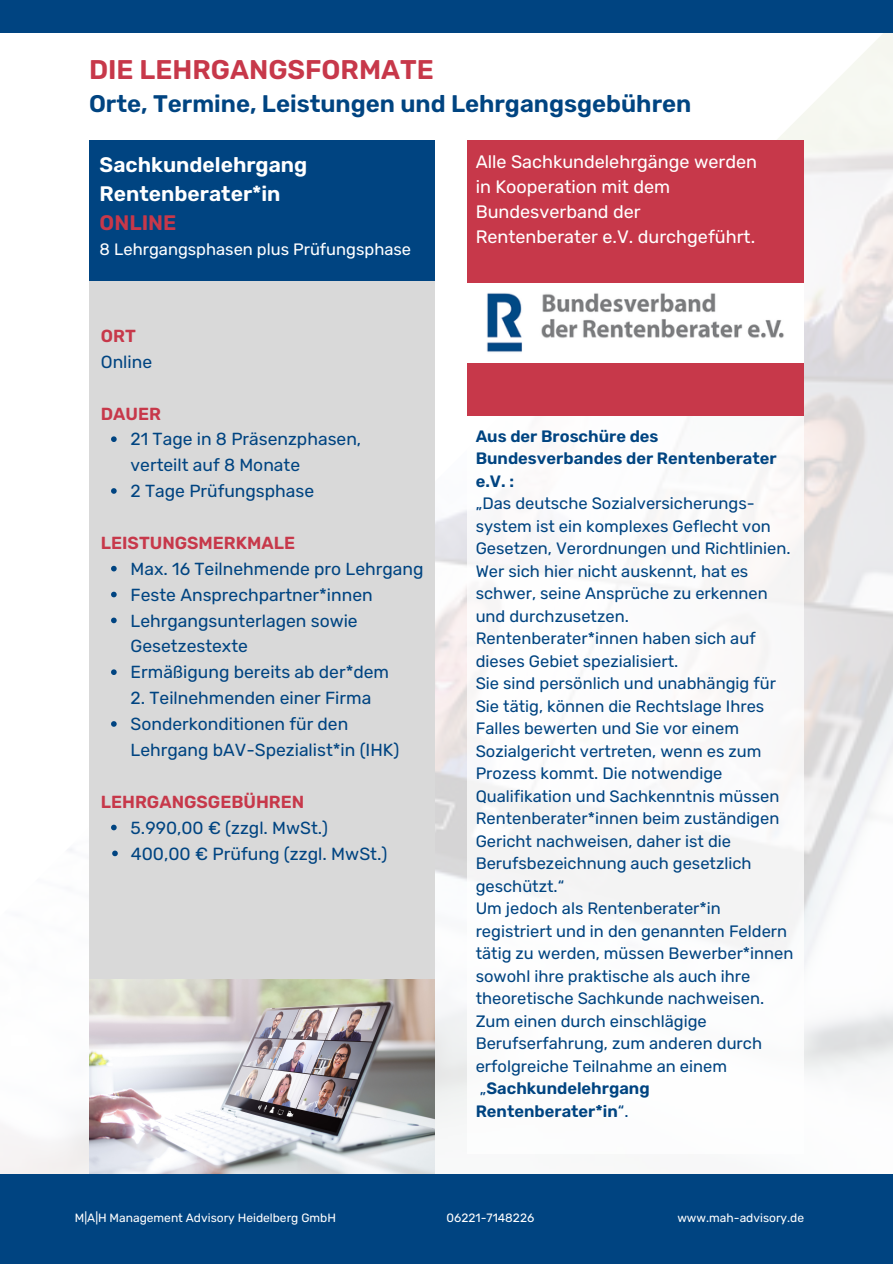
<style>
.page{position:relative;width:893px;height:1264px;background:#fff}
.page>*{position:absolute;margin:0;border:0;box-sizing:border-box;transform-origin:0 0}
.t1{font:600 27px "Rubik";color:#c7384a}
.t2{font:600 24px "Rubik";color:#004481}
.t3{font:600 21px "Rubik";color:#fff}
.t4{font:600 21px "Rubik";color:#c7384a}
.t5{font:18px/24.8px "Rubik";color:#fff}
.t6{font:17.55px "Rubik";color:#004481}
.t7{font:17.4px/25.8px "Rubik";color:#004481}
.t8{font:600 17.4px "Rubik";color:#c7384a}
.t9{font:16.5px/22.5px "Rubik";color:#004481}
.t10{font:600 16.5px/22.5px "Rubik";color:#004481}
.t11{font:16.5px "Rubik";color:#fff}
.t12{font:12px "Rubik";color:#fff}
.s1{font-weight:400}
</style>
<div class="page">
<img style="left:0;top:33px;width:892px;height:1141px">
<div style="left:0;top:1174px;width:892px;height:89px;background:#004481"></div>
<div style="left:0;top:0;width:892px;height:33px;background:#004481"></div>
<div style="left:89px;top:201px;width:346px;height:780px;background:#d9d9d9"></div>
<div style="left:89px;top:140px;width:346px;height:141px;background:#004481"></div>
<img style="left:89px;top:979px;width:345px;height:194px">
<div style="left:467px;top:140px;width:336px;height:275px;background:#c7384a"></div>
<div style="left:458px;top:283px;width:345px;height:80px;background:#fff"></div>
<img style="left:487px;top:293px;width:297px;height:59px">
<svg style="left:111px;top:436px;width:6px;height:6px"></svg>
<svg style="left:111px;top:488px;width:6px;height:6px"></svg>
<svg style="left:111px;top:566px;width:6px;height:5px"></svg>
<svg style="left:111px;top:591px;width:6px;height:6px"></svg>
<svg style="left:111px;top:617px;width:6px;height:6px"></svg>
<svg style="left:111px;top:669px;width:6px;height:6px"></svg>
<svg style="left:111px;top:721px;width:6px;height:5px"></svg>
<svg style="left:111px;top:824px;width:6px;height:6px"></svg>
<svg style="left:112px;top:850px;width:6px;height:6px"></svg>
<div style="left:467px;top:415px;width:337px;height:738px;background:#fff"></div>
<p class="t1" style="left:89px;top:54px;width:346px">DIE LEHRGANGSFORMATE</p>
<p class="t2" style="left:89px;top:90px;width:603px">Orte, Termine, Leistungen und Lehrgangsgebühren</p>
<p class="t3" style="left:100px;top:152px;width:209px">Sachkundelehrgang</p>
<p class="t3" style="left:100px;top:181px;width:182px">Rentenberater*in</p>
<p class="t4" style="left:100px;top:210px;width:78px">ONLINE</p>
<p class="t11" style="left:100px;top:239px;width:313px">8 Lehrgangsphasen plus Prüfungsphase</p>
<p class="t8" style="left:101px;top:325px;width:36px">ORT</p>
<p class="t7" style="left:101px;top:349px;width:53px">Online</p>
<p class="t8" style="left:101px;top:403px;width:62px">DAUER</p>
<p class="t7" style="left:131px;top:426px;width:232px">21 Tage in 8 Präsenzphasen, verteilt auf 8 Monate</p>
<p class="t7" style="left:131px;top:478px;width:185px">2 Tage Prüfungsphase</p>
<p class="t8" style="left:101px;top:532px;width:195px">LEISTUNGSMERKMALE</p>
<p class="t7" style="left:131px;top:556px;width:294px">Max. 16 Teilnehmende pro Lehrgang</p>
<p class="t7" style="left:131px;top:582px;width:243px">Feste Ansprechpartner*innen</p>
<p class="t7" style="left:131px;top:607px;width:228px">Lehrgangsunterlagen sowie<br>Gesetzestexte</p>
<p class="t7" style="left:131px;top:659px;width:260px">Ermäßigung bereits ab der*dem</p>
<p class="t7" style="left:131px;top:685px;width:242px">2. Teilnehmenden einer Firma</p>
<p class="t7" style="left:131px;top:711px;width:270px">Sonderkonditionen für den<br>Lehrgang bAV-Spezialist*in (IHK)</p>
<p class="t8" style="left:101px;top:791px;width:205px">LEHRGANGSGEBÜHREN</p>
<p class="t7" style="left:131px;top:814px;width:199px">5.990,00 € (zzgl. MwSt.)</p>
<p class="t6" style="left:131px;top:843px;width:258px">400,00 € Prüfung (zzgl. MwSt.)</p>
<p class="t5" style="left:475px;top:150px;width:283px">Alle Sachkundelehrgänge werden in Kooperation mit dem<br>Bundesverband der<br>Rentenberater e.V. durchgeführt.</p>
<p class="t10" style="left:475px;top:424px;width:302px">Aus der Broschüre des<br>Bundesverbandes der Rentenberater e.V. :</p>
<p class="t9" style="left:475px;top:492px;width:316px">„Das deutsche Sozialversicherungs&shy;system ist ein komplexes Geflecht von Gesetzen, Verordnungen und Richtlinien.<br>Wer sich hier nicht auskennt, hat es schwer, seine Ansprüche zu erkennen und durchzusetzen.<br>Rentenberater*innen haben sich auf dieses Gebiet spezialisiert.</p>
<p class="t9" style="left:475px;top:672px;width:305px">Sie sind persönlich und unabhängig für Sie tätig, können die Rechtslage Ihres Falles bewerten und Sie vor einem Sozialgericht vertreten, wenn es zum Prozess kommt. Die notwendige Qualifikation und Sachkenntnis müssen Rentenberater*innen beim zuständigen Gericht nachweisen, daher ist die Berufsbezeichnung auch gesetzlich geschützt.“</p>
<p class="t9" style="left:475px;top:897px;width:319px">Um jedoch als Rentenberater*in registriert und in den genannten Feldern tätig zu werden, müssen Bewerber*innen sowohl ihre praktische als auch ihre theoretische Sachkunde nachweisen.<br>Zum einen durch einschlägige Berufserfahrung, zum anderen durch erfolgreiche Teilnahme an einem</p>
<p class="t10" style="left:475px;top:1077px;width:175px"><span class="s1">„</span>Sachkundelehrgang<br>Rentenberater*in<span class="s1">“.</span></p>
<p class="t12" style="left:75px;top:1210px;width:262px">M|A|H Management Advisory Heidelberg GmbH</p>
<p class="t12" style="left:446px;top:1210px;width:89px">06221-7148226</p>
<p class="t12" style="left:677px;top:1210px;width:128px">www.mah-advisory.de</p>
</div>
